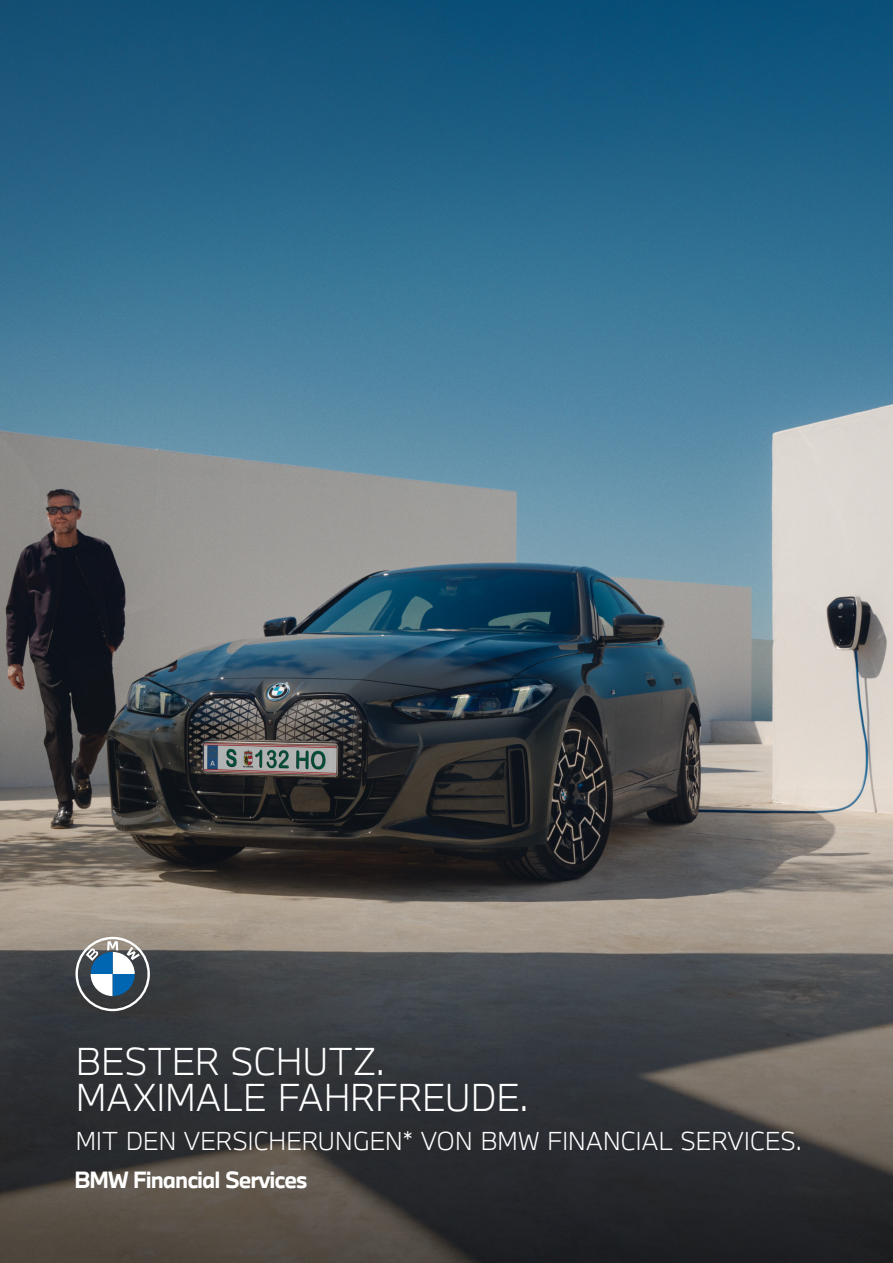
<style>
.page{position:relative;width:893px;height:1263px;background:#fff}
.page>*{position:absolute;margin:0;border:0;box-sizing:border-box;transform-origin:0 0}
.t1{font:300 36px/36px "BMW Type Next";letter-spacing:-.005em;color:#fff}
.t2{font:300 24px "BMW Type Next";letter-spacing:-.015em;color:#fff}
.t3{font:700 21.75px "BMW Type Next";letter-spacing:-.045em;color:#fff}
.s1{font-size:21px}
</style>
<div class="page">
<img style="left:0;top:0;width:893px;height:789px">
<svg style="left:0;top:789px;width:893px;height:474px;background:#4d4c4a"></svg>
<svg style="left:75px;top:937px;width:75px;height:74px"></svg>
<h1 class="t1" style="left:75px;top:1043px;width:455px">BESTER SCHUTZ.<br>MAXIMALE FAHRFREUDE.</h1>
<p class="t2" style="left:75px;top:1125px;width:728px">MIT DEN VERSICHERUNGEN<span class="s1">*</span> VON BMW FINANCIAL SERVICES.</p>
<p class="t3" style="left:74px;top:1165px;width:235px">BMW Financial Services</p>
</div>
